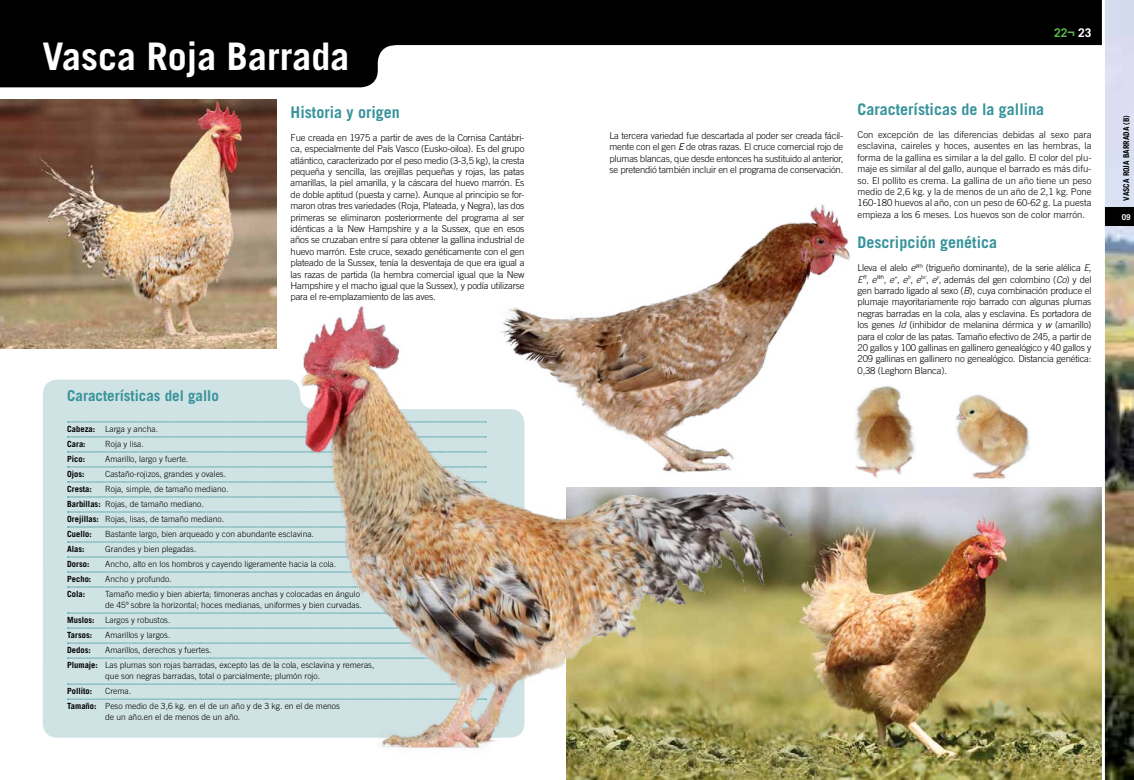
<style>
.page{position:relative;width:1134px;height:780px;background:#fff}
.page>*{position:absolute;margin:0;border:0;box-sizing:border-box;transform-origin:0 0}
.t1{font:700 38px "Trade Gothic LT Std";color:#fff}
.t2{font:700 16px "Trade Gothic LT Std";color:#38939b}
.t3{font:700 15px "Trade Gothic LT Std";color:#38939b}
.t4{font:700 12px "Trade Gothic LT Std";color:#5ab749}
.t5{font:300 9.5px/11.4px "Trade Gothic LT Std";letter-spacing:-.02em;color:#000;text-align:justify}
.t6{font:300 8.5px/15px "Trade Gothic LT Std";color:#000}
.t7{font:700 8.5px/15px "Trade Gothic LT Std";color:#000}
.t8{font:700 8px "Trade Gothic LT Std";color:#000}
.t9{font:700 8px "Trade Gothic LT Std";color:#fff}
.s1{font-weight:300}
.s2{font-weight:700}
.s3{color:#fff}
.s4{font-weight:400;font-style:italic}
.s5{font-style:italic}
</style>
<div class="page">
<img style="left:857px;top:386px;width:58px;height:92px">
<img style="left:955px;top:394px;width:74px;height:85px">
<div style="left:43px;top:379px;width:222px;height:358px;background:#cfe2e4"></div>
<svg style="left:67px;top:421px;width:198px;height:1px"></svg>
<svg style="left:67px;top:436px;width:198px;height:1px"></svg>
<svg style="left:67px;top:451px;width:198px;height:1px"></svg>
<svg style="left:67px;top:466px;width:198px;height:1px"></svg>
<svg style="left:67px;top:481px;width:198px;height:1px"></svg>
<svg style="left:67px;top:496px;width:198px;height:1px"></svg>
<svg style="left:67px;top:511px;width:198px;height:1px"></svg>
<svg style="left:67px;top:526px;width:198px;height:1px"></svg>
<svg style="left:67px;top:541px;width:198px;height:1px"></svg>
<svg style="left:67px;top:556px;width:198px;height:1px"></svg>
<svg style="left:67px;top:571px;width:198px;height:1px"></svg>
<svg style="left:67px;top:586px;width:198px;height:1px"></svg>
<svg style="left:67px;top:612px;width:198px;height:1px"></svg>
<svg style="left:67px;top:627px;width:198px;height:1px"></svg>
<svg style="left:67px;top:642px;width:198px;height:1px"></svg>
<svg style="left:67px;top:657px;width:198px;height:1px"></svg>
<svg style="left:67px;top:683px;width:198px;height:1px"></svg>
<svg style="left:67px;top:698px;width:198px;height:1px"></svg>
<img style="left:567px;top:487px;width:550px;height:293px">
<svg style="left:0;top:0;width:1102px;height:87px;fill:#000"></svg>
<img style="left:1105px;top:0;width:29px;height:779px">
<div style="left:1105px;top:207px;width:29px;height:19px;background:#000"></div>
<hr style="left:1102px;top:0;width:3px;height:780px;background:#fff">
<img style="left:0;top:99px;width:276px;height:250px">
<img style="left:666px;top:204px;width:191px;height:294px">
<img style="left:265px;top:301px;width:529px;height:471px">
<h1 class="t1" style="left:43px;top:33px;width:308px">Vasca Roja Barrada</h1>
<h3 class="t3" style="left:67px;top:386px;width:153px">Características del gallo</h3>
<p class="t7" style="left:67px;top:421px;width:92px">Cabeza: <span class="s1">Larga y ancha.<br></span>Cara:</p>
<p class="t6" style="left:105px;top:436px;width:40px">Roja y lisa.</p>
<h2 class="t2" style="left:291px;top:102px;width:111px">Historia y origen</h2>
<p class="t5" style="left:291px;top:131px;width:235px">Fue creada en 1975 a partir de aves de la Cornisa Cantábri&shy;ca, especialmente del País Vasco (Eusko-oiloa). Es del grupo atlántico, caracterizado por el peso medio (3-3,5 kg), la cresta pequeña y sencilla, las orejillas pequeñas y rojas, las patas amarillas, la piel amarilla, y la cáscara del huevo marrón. Es de doble aptitud (puesta y carne). Aunque al principio se for&shy;maron otras tres variedades (Roja, Plateada, y Negra), las dos primeras se eliminaron posteriormente del programa al ser idénticas a la New Hampshire y a la Sussex, que en esos años se cruzaban entre sí para obtener la gallina industrial de huevo marrón. Este cruce, sexado genéticamente con el gen plateado de la Sussex, tenía la desventaja de que era igual a las razas de partida (la hembra comercial igual que la New Hampshire y el macho igual que la Sussex), y podía utilizarse para el re-emplazamiento de las aves.</p>
<p class="t7" style="left:67px;top:451px;width:19px">Pico:</p>
<p class="t6" style="left:105px;top:451px;width:85px">Amarillo, largo y fuerte.</p>
<p class="t7" style="left:67px;top:466px;width:19px">Ojos:</p>
<p class="t6" style="left:105px;top:466px;width:122px">Castaño-rojizos, grandes y ovales.</p>
<p class="t7" style="left:67px;top:481px;width:26px">Cresta:</p>
<p class="t6" style="left:67px;top:481px;width:163px;text-indent:38px">Roja, simple, de tamaño mediano.<br><span class="s2">Barbillas:</span> Rojas, de tamaño mediano.<br><span class="s2">Orejillas:</span> Rojas, lisas, de tamaño mediano.<br><span class="s2">Cuello:</span></p>
<p class="t6" style="left:105px;top:526px;width:210px">Bastante largo, bien arqueado y con abundante esclavina.</p>
<p class="t7" style="left:67px;top:541px;width:19px">Alas:</p>
<p class="t6" style="left:105px;top:541px;width:93px">Grandes y bien plegadas.</p>
<p class="t7" style="left:67px;top:556px;width:24px">Dorso:</p>
<p class="t6" style="left:105px;top:556px;width:232px">Ancho, alto en los hombros y cayendo ligeramente hacia la cola.</p>
<p class="t7" style="left:67px;top:571px;width:26px">Pecho:</p>
<p class="t6" style="left:105px;top:571px;width:68px">Ancho y profundo.</p>
<p class="t7" style="left:67px;top:586px;width:19px">Cola:</p>
<p class="t6" style="left:105px;top:588px;width:258px;line-height:11px">Tamaño medio y bien abierta; timoneras anchas y colocadas en ángulo de 45º sobre la horizontal; hoces medianas, uniformes y bien curvadas.</p>
<p class="t6" style="left:67px;top:612px;width:105px"><span class="s2">Muslos:</span> Largos y robustos.<br><span class="s2">Tarsos:</span></p>
<p class="t6" style="left:105px;top:627px;width:67px">Amarillos y largos.</p>
<p class="t6" style="left:67px;top:642px;width:309px;text-indent:38px">Amarillos, derechos y fuertes.<br><span class="s2">Plumaje:</span> Las plumas son rojas barradas, excepto las de la cola, esclavina y remeras,</p>
<p class="t6" style="left:105px;top:668px;width:216px">que son negras barradas, total o parcialmente; plumón rojo.</p>
<p class="t7" style="left:67px;top:683px;width:27px">Pollito:</p>
<p class="t7" style="left:67px;top:642px;width:25px">Dedos:</p>
<p class="t6" style="left:67px;top:683px;width:274px;text-indent:38px">Crema.<br><span class="s2">Tamaño:</span> Peso medio de 3,6 kg. en el de un año y de 3 kg. en el de menos</p>
<p class="t6" style="left:105px;top:709px;width:137px">de un año.en el de menos de un año.</p>
<p class="t4" style="left:1054px;top:26px;width:39px">22¬ <span class="s3">23</span></p>
<p class="t5" style="left:609px;top:130px;width:235px">La tercera variedad fue descartada al poder ser creada fácil&shy;mente con el gen <span class="s4">E</span> de otras razas. El cruce comercial rojo de plumas blancas, que desde entonces ha sustituido al anterior, se pretendió también incluir en el programa de conservación.</p>
<h2 class="t2" style="left:857px;top:99px;width:188px">Características de la gallina</h2>
<p class="t5" style="left:857px;top:129px;width:235px">Con excepción de las diferencias debidas al sexo para esclavina, caireles y hoces, ausentes en las hembras, la forma de la gallina es similar a la del gallo. El color del plu&shy;maje es similar al del gallo, aunque el barrado es más difu&shy;so. El pollito es crema. La gallina de un año tiene un peso medio de 2,6 kg. y la de menos de un año de 2,1 kg. Pone 160-180 huevos al año, con un peso de 60-62 g. La puesta empieza a los 6 meses. Los huevos son de color marrón.</p>
<h2 class="t2" style="left:857px;top:233px;width:141px">Descripción genética</h2>
<p class="t5" style="left:857px;top:262px;width:235px">Lleva el alelo <span class="s5">e</span><sup>Wh</sup> (trigueño dominante), de la serie alélica <span class="s5">E</span>, <span class="s5">E</span><sup>R</sup>, <span class="s5">e</span><sup>Wh</sup>, <span class="s5">e</span><sup>+</sup>, <span class="s5">e</span><sup>b</sup>, <span class="s5">e</span><sup>bc</sup>, <span class="s5">e</span><sup>y</sup>, además del gen colombino (<span class="s5">Co</span>) y del gen barrado ligado al sexo (<span class="s5">B</span>), cuya combinación produce el plumaje mayoritariamente rojo barrado con algunas plumas negras barradas en la cola, alas y esclavina. Es portadora de los genes <span class="s5">Id</span> (inhibidor de melanina dérmica y <span class="s5">w</span> (amarillo) para el color de las patas. Tamaño efectivo de 245, a partir de 20 gallos y 100 gallinas en gallinero genealógico y 40 gallos y 209 gallinas en gallinero no genealógico. Distancia genética:<br>0,38 (Leghorn Blanca).</p>
<p class="t8" style="left:1121px;top:201px;width:87px;rotate:-90deg">VASCA ROJA BARRADA (B)</p>
<p class="t9" style="left:1122px;top:212px;width:10px">09</p>
</div>
